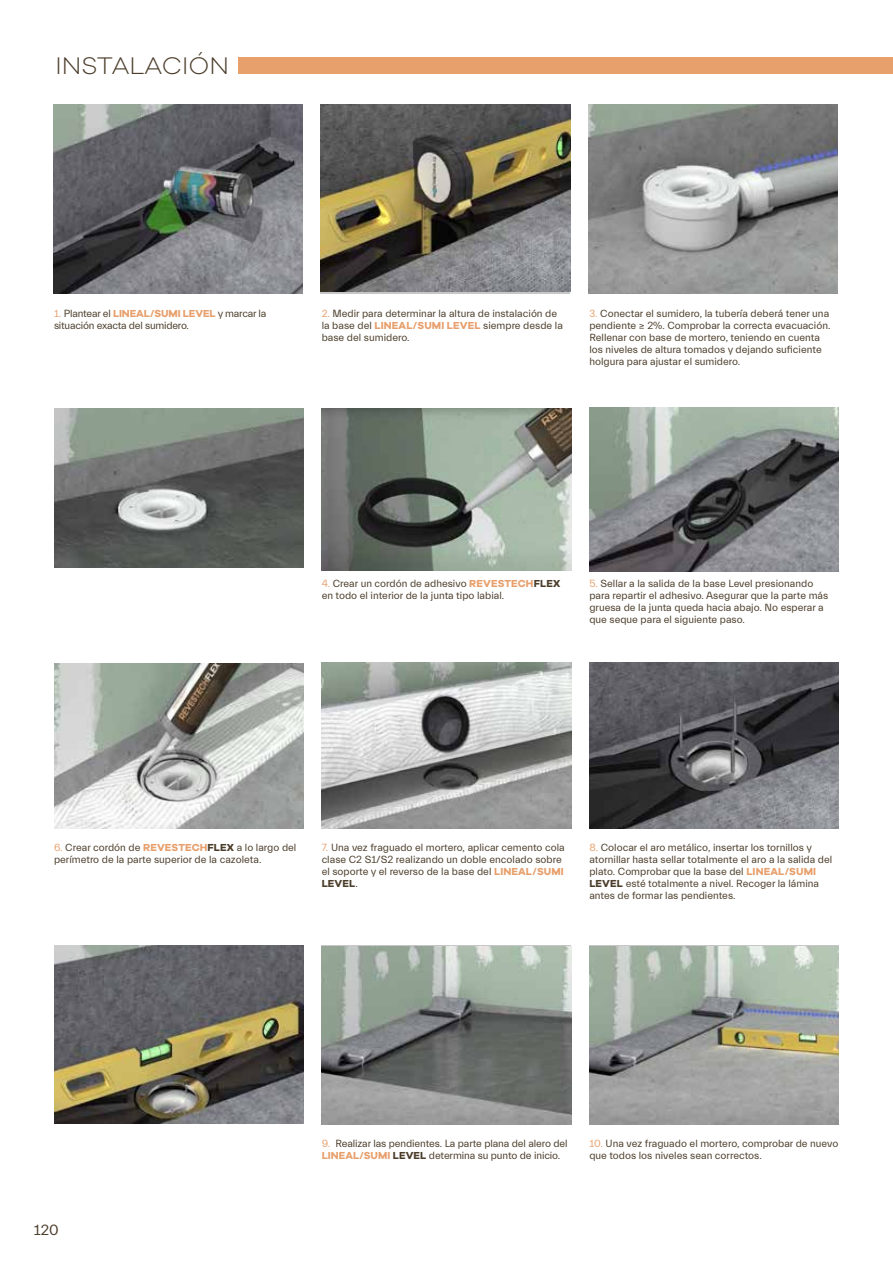
<style>
.page{position:relative;width:893px;height:1263px;background:#fff}
.page>*{position:absolute;margin:0;border:0;box-sizing:border-box;transform-origin:0 0}
.t1{font:300 24.75px "Galano Grotesque";color:#4b3d2a;scale:1.04 1}
.t2{font:15px "Everett";color:#4b3d2a}
.t3{font:10.5px/12px "Everett";color:#4b3d2a}
.t4{font:10.5px/12px "Everett";letter-spacing:-.02em;color:#4b3d2a}
.t5{font:700 10.5px "Galano Grotesque";letter-spacing:.01em;color:#4b3d2a}
.s1{color:#e79f6c}
.s2{font-family:"Galano Grotesque";font-weight:700;color:#e79f6c}
.s3{font-family:"Galano Grotesque";font-weight:700}
.s4{font-family:"Everett";font-weight:400}
</style>
<div class="page">
<img style="left:322px;top:408px;width:249px;height:162px">
<img style="left:54px;top:408px;width:250px;height:159px">
<img style="left:320px;top:104px;width:250px;height:187px">
<img style="left:53px;top:104px;width:249px;height:189px">
<img style="left:588px;top:104px;width:250px;height:189px">
<div style="left:238px;top:58px;width:655px;height:16px;background:#e79f6c"></div>
<img style="left:589px;top:407px;width:250px;height:165px">
<img style="left:322px;top:663px;width:249px;height:165px">
<img style="left:322px;top:947px;width:249px;height:177px">
<img style="left:589px;top:663px;width:250px;height:165px">
<img style="left:589px;top:947px;width:250px;height:177px">
<img style="left:54px;top:663px;width:250px;height:165px">
<img style="left:54px;top:945px;width:250px;height:179px">
<h1 class="t1" style="left:56px;top:51px;width:168px">INSTALACIÓN</h1>
<p class="t4" style="left:54px;top:308px;width:214px"><span class="s1">1.</span> Plantear el <span class="s2">LINEAL/SUMI LEVEL</span> y marcar la situación exacta del sumidero.</p>
<p class="t3" style="left:589px;top:308px;width:243px"><span class="s1">3.</span> Conectar el sumidero, la tubería deberá tener una pendiente ≥ 2%. Comprobar la correcta evacuación.<br>Rellenar con base de mortero, teniendo en cuenta los niveles de altura tomados y dejando suficiente holgura para ajustar el sumidero.</p>
<p class="t3" style="left:322px;top:308px;width:243px"><span class="s1">2.</span> Medir para determinar la altura de instalación de la base del <span class="s2">LINEAL/SUMI LEVEL</span> siempre desde la base del sumidero.</p>
<p class="t3" style="left:322px;top:578px;width:240px"><span class="s1">4.</span> Crear un cordón de adhesivo <span class="s2">REVESTECH</span><span class="s3">FLEX </span>en todo el interior de la junta tipo labial.</p>
<p class="t3" style="left:589px;top:578px;width:240px"><span class="s1">5.</span> Sellar a la salida de la base Level presionando para repartir el adhesivo. Asegurar que la parte más gruesa de la junta queda hacia abajo. No esperar a que seque para el siguiente paso.</p>
<p class="t3" style="left:54px;top:842px;width:244px"><span class="s1">6.</span> Crear cordón de <span class="s2">REVESTECH</span><span class="s3">FLEX</span> a lo largo del perímetro de la parte superior de la cazoleta.</p>
<p class="t3" style="left:322px;top:842px;width:245px"><span class="s1">7.</span> Una vez fraguado el mortero, aplicar cemento cola clase C2 S1/S2 realizando un doble encolado sobre el soporte y el reverso de la base del <span class="s2">LINEAL/SUMI</span></p>
<p class="t5" style="left:322px;top:877px;width:38px">LEVEL<span class="s4">.</span></p>
<p class="t3" style="left:589px;top:842px;width:244px"><span class="s1">8.</span> Colocar el aro metálico, insertar los tornillos y atornillar hasta sellar totalmente el aro a la salida del plato. Comprobar que la base del <span class="s2">LINEAL/SUMI </span><span class="s3">LEVEL</span> esté totalmente a nivel. Recoger la lámina antes de formar las pendientes.</p>
<h2 class="t2" style="left:34px;top:1222px;width:26px">120</h2>
<p class="t3" style="left:322px;top:1137px;width:247px"><span class="s1">9.</span> Realizar las pendientes. La parte plana del alero del<br><span class="s2">LINEAL/SUMI</span> <span class="s3">LEVEL</span> determina su punto de inicio.</p>
<p class="t3" style="left:589px;top:1137px;width:251px"><span class="s1">10.</span> Una vez fraguado el mortero, comprobar de nuevo que todos los niveles sean correctos.</p>
</div>
